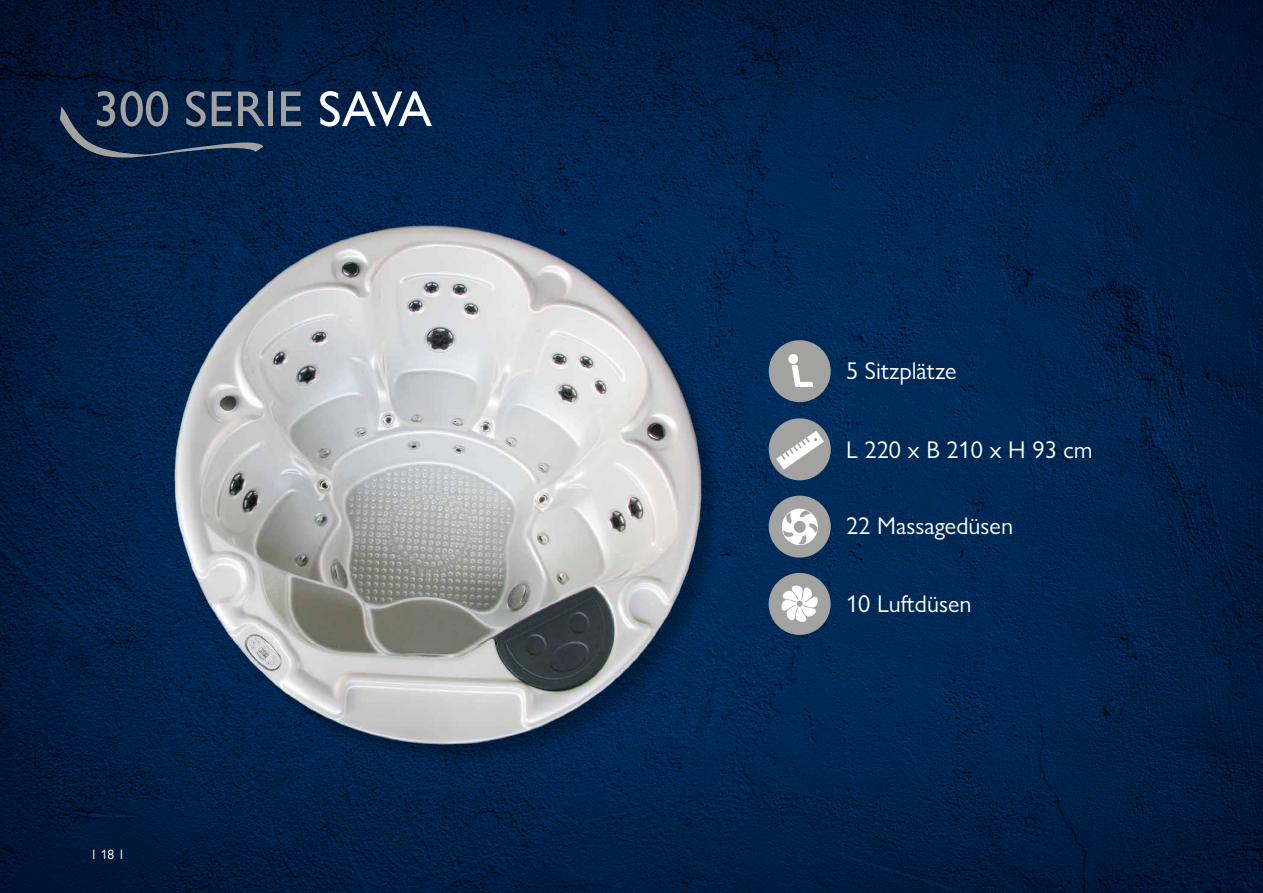
<style>
.page{position:relative;width:1263px;height:893px;background:#fff}
.page>*{position:absolute;margin:0;border:0;box-sizing:border-box;transform-origin:0 0}
.t1{font:500 50.7px "Gill Sans Nova";color:#a2a3a0}
.t2{font:24.3px "Gill Sans Nova";color:#fff}
.t3{font:13.5px "Gill Sans Nova";color:#fff}
.s1{color:#fff}
</style>
<div class="page">
<img style="left:0;top:0;width:1263px;height:893px">
<img style="left:151px;top:208px;width:579px;height:551px">
<svg style="left:60px;top:106px;width:203px;height:54px;background:#0f2a4b"></svg>
<div style="left:769px;top:340px;width:62px;height:62px;background:#a2a3a0;border-radius:50%"></div>
<div style="left:788px;top:354px;width:10px;height:10px;background:#fff;border-radius:50%"></div>
<svg style="left:791px;top:364px;width:22px;height:23px"></svg>
<div style="left:769px;top:418px;width:62px;height:62px;background:#a2a3a0;border-radius:50%"></div>
<svg style="left:776px;top:431px;width:48px;height:39px"></svg>
<div style="left:769px;top:496px;width:62px;height:62px;background:#a2a3a0;border-radius:50%"></div>
<svg style="left:782px;top:509px;width:36px;height:36px"></svg>
<svg style="left:783px;top:510px;width:34px;height:34px"></svg>
<div style="left:769px;top:573px;width:62px;height:62px;background:#a2a3a0;border-radius:50%"></div>
<svg style="left:781px;top:585px;width:37px;height:37px"></svg>
<div style="left:796px;top:600px;width:7px;height:7px;background:#a2a3a0;border-radius:50%"></div>
<div style="left:796px;top:600px;width:7px;height:8px;border:1px solid #fff;border-radius:50%"></div>
<h1 class="t1" style="left:94px;top:78px;width:340px">300 SERIE <span class="s1">SAVA</span></h1>
<p class="t3" style="left:90px;top:846px;width:36px">1 18 1</p>
<p class="t2" style="left:846px;top:356px;width:112px">5 Sitzplätze</p>
<p class="t2" style="left:846px;top:435px;width:248px">L 220 x B 210 x H 93 cm</p>
<p class="t2" style="left:846px;top:511px;width:168px">22 Massagedüsen</p>
<p class="t2" style="left:846px;top:588px;width:127px">10 Luftdüsen</p>
</div>
